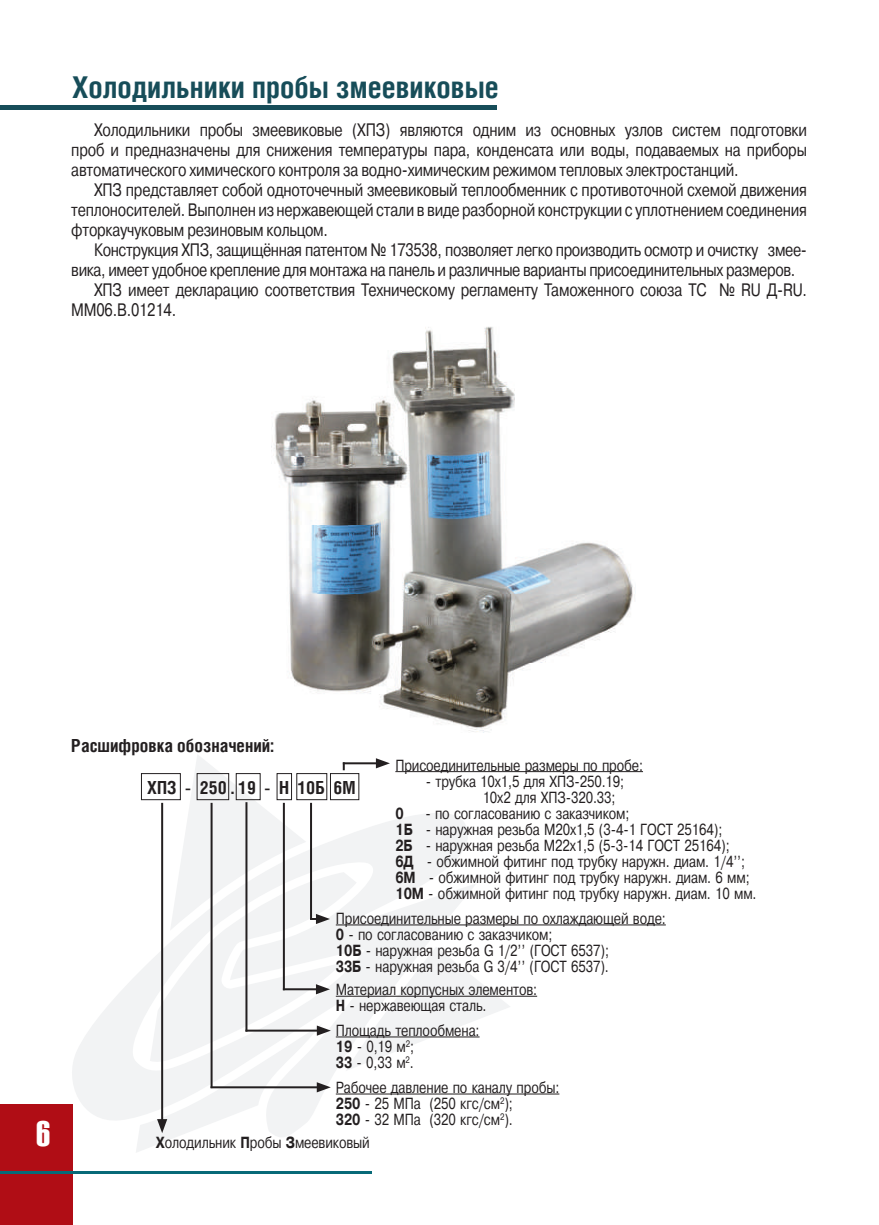
<style>
.page{position:relative;width:879px;height:1225px;background:#fff}
.page>*{position:absolute;margin:0;border:0;box-sizing:border-box;transform-origin:0 0}
.t1{font:36px "Haettenschweiler";color:#fff}
.t2{font:700 30px "Helios Cond";color:#174d59}
.t3{font:18px/20px "Pragmatica C";letter-spacing:-.015em;color:#231f20;text-align:justify;scale:.8 1}
.t4{font:700 18px "Helios Cond";color:#231f20}
.t5{font:16px/16px "Pragmatica Cyrillic";letter-spacing:-.01em;color:#231f20;scale:.8 1}
.t6{font:16px "Pragmatica Bold Cyrillic";color:#231f20;scale:.8 1}
.s1{font-family:"Pragmatica Bold Cyrillic"}
</style>
<div class="page">
<div style="left:0;top:1104px;width:72px;height:121px;background:#b00d15"></div>
<hr style="left:0;top:1171px;width:371px;height:2px;background:#076a78">
<svg style="left:72px;top:976px;width:64px;height:166px;fill:#f2f3f4"></svg>
<svg style="left:136px;top:755px;width:375px;height:397px"></svg>
<svg style="left:163px;top:969px;width:8px;height:13px"></svg>
<hr style="left:0;top:106px;width:496px;height:4px;background:#174d59">
<img style="left:271px;top:327px;width:365px;height:405px">
<hr style="left:395px;top:771px;width:248px;height:1px;background:#231f20">
<hr style="left:310px;top:803px;width:2px;height:116px;background:#231f20">
<hr style="left:283px;top:988px;width:36px;height:2px;background:#231f20">
<svg style="left:316px;top:984px;width:14px;height:10px"></svg>
<hr style="left:161px;top:803px;width:2px;height:319px;background:#231f20">
<svg style="left:157px;top:1119px;width:10px;height:14px"></svg>
<hr style="left:336px;top:1036px;width:143px;height:1px;background:#231f20">
<div style="left:141px;top:773px;width:40px;height:27px;border:1px solid #231f20"></div>
<hr style="left:336px;top:924px;width:330px;height:1px;background:#231f20">
<hr style="left:283px;top:803px;width:2px;height:187px;background:#231f20">
<svg style="left:343px;top:764px;width:2px;height:6px"></svg>
<svg style="left:310px;top:914px;width:20px;height:10px"></svg>
<hr style="left:343px;top:762px;width:36px;height:2px;background:#231f20">
<svg style="left:376px;top:758px;width:14px;height:10px"></svg>
<div style="left:197px;top:773px;width:32px;height:27px;border:1px solid #231f20"></div>
<div style="left:236px;top:773px;width:25px;height:27px;border:1px solid #231f20"></div>
<div style="left:276px;top:773px;width:16px;height:27px;border:1px solid #231f20"></div>
<div style="left:296px;top:773px;width:31px;height:27px;border:1px solid #231f20"></div>
<div style="left:330px;top:773px;width:29px;height:27px;border:1px solid #231f20"></div>
<hr style="left:336px;top:996px;width:201px;height:1px;background:#231f20">
<hr style="left:245px;top:1029px;width:75px;height:2px;background:#231f20">
<svg style="left:317px;top:1025px;width:14px;height:10px"></svg>
<hr style="left:245px;top:802px;width:2px;height:229px;background:#231f20">
<hr style="left:336px;top:1093px;width:223px;height:1px;background:#231f20">
<hr style="left:211px;top:1086px;width:109px;height:2px;background:#231f20">
<svg style="left:317px;top:1082px;width:14px;height:10px"></svg>
<hr style="left:211px;top:803px;width:2px;height:285px;background:#231f20">
<h2 class="t2" style="left:72px;top:69px;width:428px">Холодильники пробы змеевиковые</h2>
<p class="t3" style="left:71px;top:120px;width:921px;text-indent:23px">Холодильники пробы змеевиковые (ХПЗ) являются одним из основных узлов систем подготовки проб и предназначены для снижения температуры пара, конденсата или воды, подаваемых на приборы автоматического химического контроля за водно-химическим режимом тепловых электростанций.</p>
<p class="t3" style="left:71px;top:180px;width:921px;text-indent:23px">ХПЗ представляет собой одноточечный змеевиковый теплообменник с противоточной схемой движения теплоносителей. Выполнен из нержавеющей стали в виде разборной конструкции с уплотнением соединения фторкаучуковым резиновым кольцом.</p>
<p class="t3" style="left:94px;top:240px;width:892px">Конструкция ХПЗ, защищённая патентом № 173538, позволяет легко производить осмотр и очистку змее-</p>
<p class="t3" style="left:71px;top:260px;width:906px">вика, имеет удобное крепление для монтажа на панель и различные варианты присоединительных размеров.</p>
<p class="t3" style="left:94px;top:280px;width:892px">ХПЗ имеет декларацию соответствия Техническому регламенту Таможенного союза ТС № RU Д-RU.</p>
<p class="t3" style="left:71px;top:300px;width:133px">MM06.B.01214.</p>
<h1 class="t1" style="left:37px;top:1109px;width:15px">6</h1>
<p class="t4" style="left:71px;top:735px;width:204px">Расшифровка обозначений:</p>
<p class="t4" style="left:147px;top:776px;width:210px">ХПЗ - 250 . 19 - Н 10Б 6М</p>
<p class="t5" style="left:395px;top:757px;width:311px">Присоединительные размеры по пробе:</p>
<p class="t5" style="left:483px;top:773px;width:178px;text-indent:-57px">- трубка 10х1,5 для ÕПÇ-250.19;<br>10х2 для ÕПÇ-320.33;</p>
<p class="t6" style="left:395px;top:805px;width:12px">0</p>
<p class="t5" style="left:395px;top:805px;width:453px;text-indent:30px">- по согласованиþ с заказ÷иком;<br><span class="s1">1Á</span> - наруæная резьба М20х1,5 (3-4-1 ÃÎСТ 25164);<br><span class="s1">2Á</span> - наруæная резьба М22х1,5 (5-3-14 ÃÎСТ 25164);<br><span class="s1">6Д</span> - обæимноé ôитинг под трубку наруæн. диам. 1/4’’; <span class="s1">6Ì</span> - обæимноé ôитинг под трубку наруæн. диам. 6 мм; <span class="s1">10Ì</span> - обæимноé ôитинг под трубку наруæн. диам. 10 мм.</p>
<p class="t5" style="left:336px;top:911px;width:414px">Присоединительные размеры по охлаæдаþùеé воде:<br><span class="s1">0</span> - по согласованиþ с заказ÷иком;<br><span class="s1">10Á</span> - наруæная резьба G 1/2’’ (ÃÎСТ 6537);<br><span class="s1">33Á</span> - наруæная резьба G 3/4’’ (ÃÎСТ 6537).</p>
<p class="t5" style="left:336px;top:982px;width:253px">Материал корпусных ýлементов:<br><span class="s1">Н</span> - нерæавеþùая сталь.</p>
<p class="t5" style="left:336px;top:1023px;width:181px">Плоùадь теплообмена:<br><span class="s1">19</span> - 0,19 м<sup>2</sup>;<br><span class="s1">33</span> - 0,33 м<sup>2</sup>.</p>
<p class="t5" style="left:336px;top:1080px;width:281px">Ðабо÷ее давление по каналу пробы:<br><span class="s1">250</span> - 25 МПа (250 кгс/см<sup>2</sup>);<br><span class="s1">320</span> - 32 МПа (320 кгс/см<sup>2</sup>).</p>
<p class="t5" style="left:156px;top:1135px;width:269px"><span class="s1">Х</span>олодильник <span class="s1">П</span>робы <span class="s1">З</span>меевиковыé</p>
</div>
